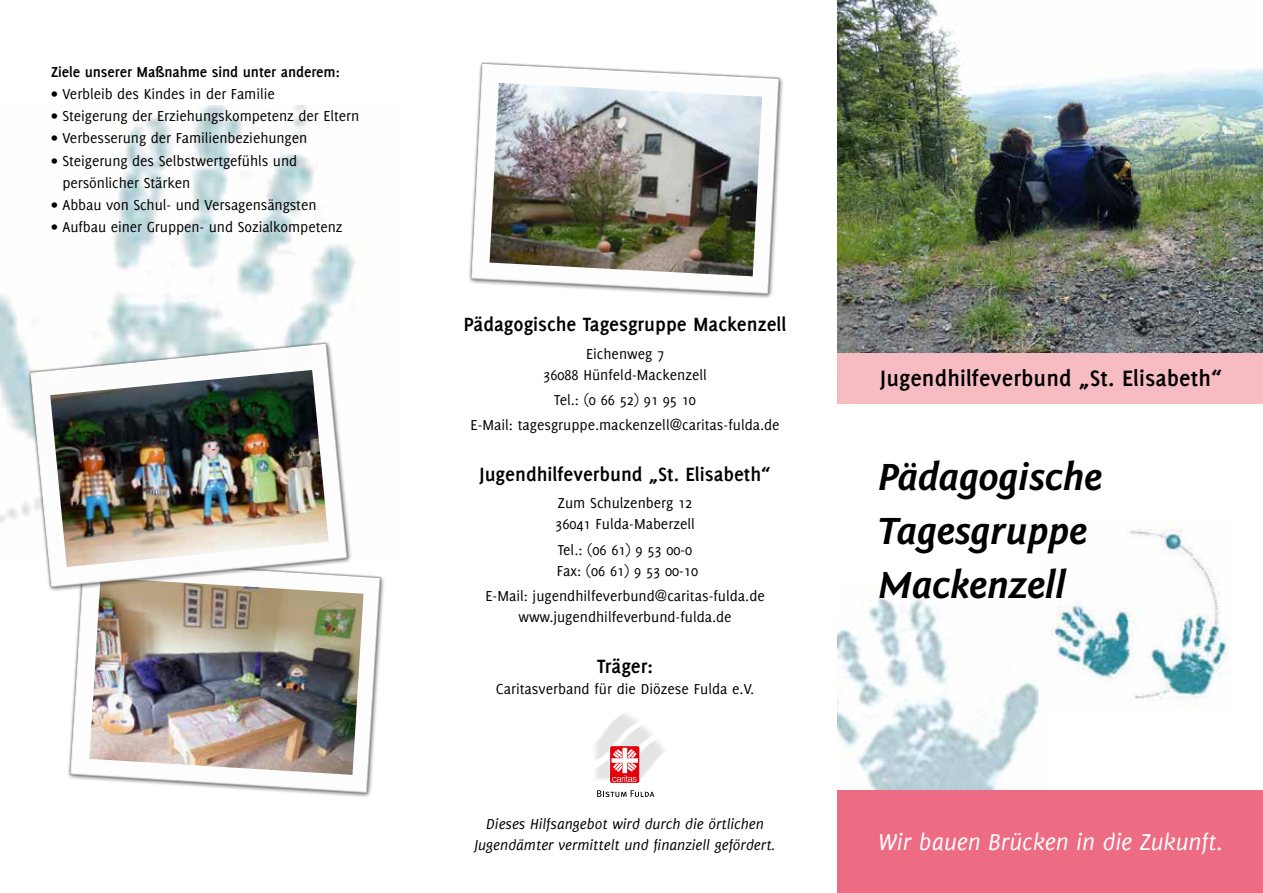
<style>
.page{position:relative;width:1263px;height:893px;background:#fff}
.page>*{position:absolute;margin:0;border:0;box-sizing:border-box;transform-origin:0 0}
.t1{font:italic 700 39px/54px "Fontin Sans";color:#000}
.t2{font:italic 25.2px "Delicious";color:#fff}
.t3{font:700 24.3px "Delicious";letter-spacing:.005em;color:#000}
.t4{font:700 21px "Delicious";color:#000}
.t5{font:15.75px/21px "Delicious";letter-spacing:-.005em;color:#000;text-align:center}
.t6{font:italic 15.75px/21px "Delicious";color:#000;text-align:center}
.t7{font:700 15.75px "Delicious";letter-spacing:-.005em;color:#000}
</style>
<div class="page">
<img style="left:838px;top:597px;width:209px;height:194px">
<img style="left:0;top:106px;width:355px;height:197px">
<img style="left:469px;top:62px;width:314px;height:236px">
<div style="left:838px;top:353px;width:425px;height:51px;background:#f7bcc2"></div>
<div style="left:838px;top:791px;width:425px;height:102px;background:#ed6b83"></div>
<img style="left:838px;top:0;width:425px;height:353px">
<img style="left:595px;top:714px;width:70px;height:66px">
<svg style="left:609px;top:745px;width:32px;height:38px"></svg>
<svg style="left:597px;top:790px;width:57px;height:7px"></svg>
<img style="left:489px;top:83px;width:273px;height:193px">
<img style="left:1039px;top:528px;width:191px;height:180px">
<img style="left:68px;top:635px;width:313px;height:162px">
<img style="left:89px;top:635px;width:275px;height:140px">
<img style="left:0;top:303px;width:384px;height:332px">
<img style="left:50px;top:370px;width:279px;height:197px">
<p class="t7" style="left:51px;top:63px;width:290px">Ziele unserer Maßnahme sind unter anderem:</p>
<p class="t5" style="left:51px;top:83px;width:225px">• Verbleib des Kindes in der Familie</p>
<p class="t5" style="left:51px;top:105px;width:310px">• Steigerung der Erziehungskompetenz der Eltern</p>
<p class="t5" style="left:51px;top:128px;width:258px">• Verbesserung der Familienbeziehungen</p>
<p class="t5" style="left:62px;top:149px;width:236px;line-height:22.2px;text-align:left;text-indent:-11px">• Steigerung des Selbstwertgefühls und persönlicher Stärken</p>
<p class="t5" style="left:51px;top:194px;width:267px">• Abbau von Schul- und Versagensängsten</p>
<p class="t5" style="left:51px;top:216px;width:293px">• Aufbau einer Gruppen- und Sozialkompetenz</p>
<h3 class="t4" style="left:464px;top:313px;width:324px">Pädagogische Tagesgruppe Mackenzell</h3>
<p class="t5" style="left:543px;top:343px;width:165px">Eichenweg 7<br>36088 Hünfeld-Mackenzell</p>
<p class="t5" style="left:470px;top:387px;width:311px;line-height:25.2px">Tel.: (0 66 52) 91 95 10<br>E-Mail: tagesgruppe.mackenzell@caritas-fulda.de</p>
<h3 class="t4" style="left:480px;top:462px;width:292px">Jugendhilfeverbund „St. Elisabeth“</h3>
<p class="t5" style="left:555px;top:492px;width:141px;text-align:left">Zum Schulzenberg 12<br>36041 Fulda-Maberzell</p>
<p class="t5" style="left:557px;top:539px;width:143px;text-align:left">Tel.: (06 61) 9 53 00-0<br>Fax: (06 61) 9 53 00-10</p>
<p class="t5" style="left:485px;top:585px;width:281px">E-Mail: jugendhilfeverbund@caritas-fulda.de www.jugendhilfeverbund-fulda.de</p>
<h3 class="t4" style="left:597px;top:654px;width:57px">Träger:</h3>
<p class="t5" style="left:496px;top:678px;width:260px">Caritasverband für die Diözese Fulda e.V.</p>
<p class="t6" style="left:475px;top:814px;width:303px">Dieses Hilfsangebot wird durch die örtlichen<br>Jugendämter vermittelt und finanziell gefördert.</p>
<h3 class="t3" style="left:880px;top:364px;width:343px">Jugendhilfeverbund „St. Elisabeth“</h3>
<h1 class="t1" style="left:878px;top:451px;width:225px">Pädagogische<br>Tagesgruppe<br>Mackenzell</h1>
<h2 class="t2" style="left:878px;top:828px;width:347px">Wir bauen Brücken in die Zukunft.</h2>
</div>
